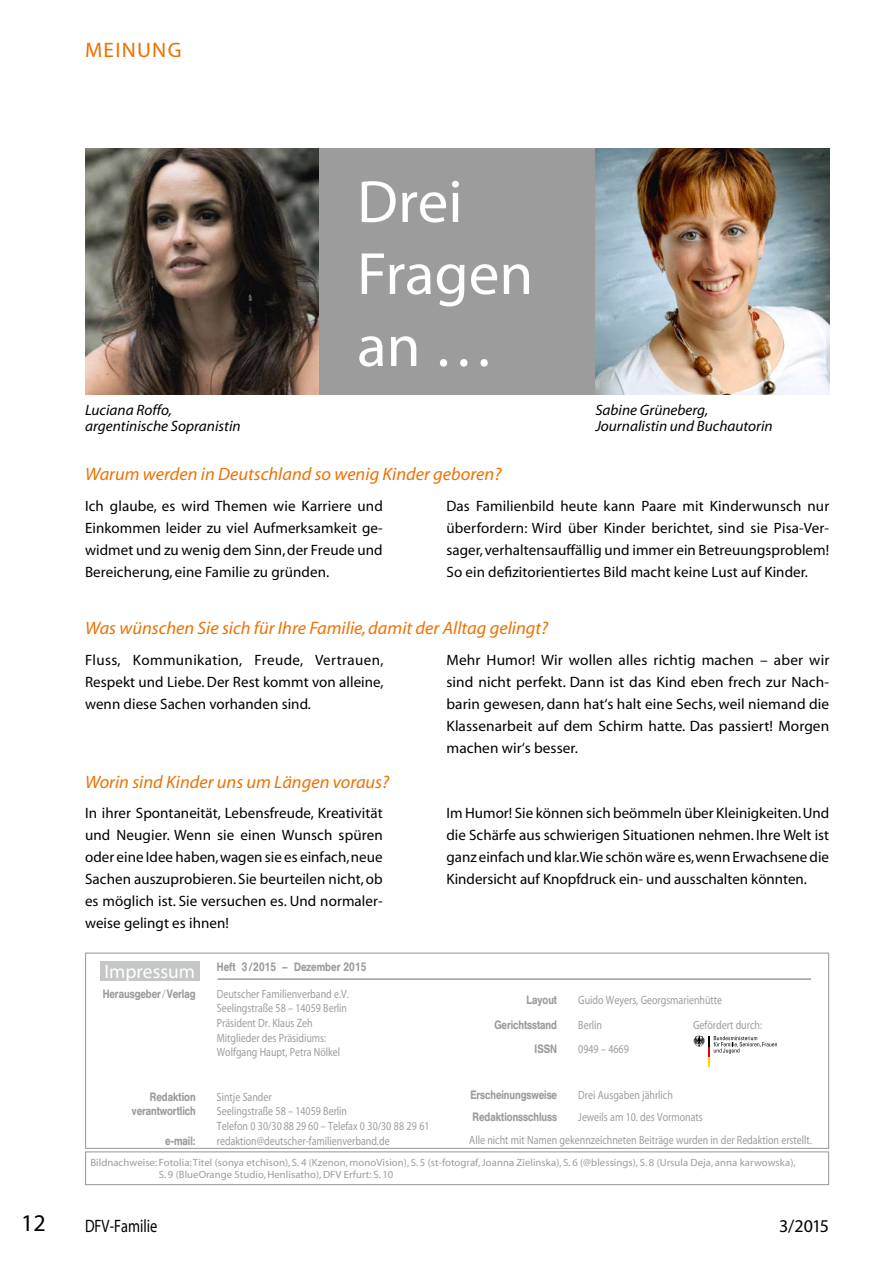
<style>
.page{position:relative;width:893px;height:1263px;background:#fff}
.page>*{position:absolute;margin:0;border:0;box-sizing:border-box;transform-origin:0 0}
.t1{font:60px/72px "Myriad";color:#fff}
.t2{font:24px "Myriad";color:#000}
.t3{font:21px "Myriad";color:#ee7100}
.t4{font:19.5px "Myriad";color:#fff}
.t5{font:italic 18px "Myriad";color:#ee7100}
.t6{font:18px "Myriad";color:#000;scale:.8 1}
.t7{font:18px "Myriad";color:#000}
.t8{font:15px/22px "Myriad";letter-spacing:.005em;color:#000;text-align:justify}
.t9{font:italic 15px/16.5px "Myriad";color:#000}
.t10{font:12px/14.7px "Myriad";color:#9c9c9c;scale:.83 1}
.t11{font:500 12px "Helvetica BQ";color:#9c9c9c;scale:.83 1}
.t12{font:10.5px/12px "Myriad";letter-spacing:.005em;color:#9c9c9c}
.s1{font-family:"Myriad";font-weight:400}
</style>
<div class="page">
<div style="left:85px;top:1151px;width:744px;height:34px;border:1px solid #9c9c9c"></div>
<div style="left:85px;top:952px;width:744px;height:197px;border:1px solid #9c9c9c"></div>
<div style="left:100px;top:961px;width:100px;height:19px;background:#c5c6c6"></div>
<hr style="left:217px;top:978px;width:594px;height:2px;background:#9c9c9c">
<div style="left:319px;top:148px;width:276px;height:247px;background:#9c9c9c"></div>
<img style="left:595px;top:148px;width:234px;height:247px">
<img style="left:85px;top:148px;width:234px;height:247px">
<svg style="left:693px;top:1035px;width:84px;height:32px"></svg>
<h3 class="t3" style="left:85px;top:39px;width:33px">Meinung</h3>
<h1 class="t1" style="left:357px;top:168px;width:178px">Drei<br>Fragen an …</h1>
<p class="t9" style="left:85px;top:402px;width:157px">Luciana Roffo, argentinische Sopranistin</p>
<p class="t9" style="left:595px;top:402px;width:179px">Sabine Grüneberg,<br>Journalistin und Buchautorin</p>
<p class="t5" style="left:85px;top:465px;width:418px">Warum werden in Deutschland so wenig Kinder geboren?</p>
<p class="t8" style="left:85px;top:495px;width:299px">Ich glaube, es wird Themen wie Karriere und Einkommen leider zu viel Aufmerksamkeit ge&shy;widmet und zu wenig dem Sinn, der Freude und Bereicherung, eine Familie zu gründen.</p>
<p class="t8" style="left:446px;top:495px;width:384px">Das Familienbild heute kann Paare mit Kinderwunsch nur überfordern: Wird über Kinder berichtet, sind sie Pisa-Ver&shy;sager, verhaltensauffällig und immer ein Betreuungsproblem!<br>So ein defizitorientiertes Bild macht keine Lust auf Kinder.</p>
<p class="t5" style="left:85px;top:619px;width:465px">Was wünschen Sie sich für Ihre Familie, damit der Alltag gelingt?</p>
<p class="t8" style="left:85px;top:649px;width:300px">Fluss, Kommunikation, Freude, Vertrauen, Respekt und Liebe. Der Rest kommt von alleine, wenn diese Sachen vorhanden sind.</p>
<p class="t8" style="left:446px;top:649px;width:384px">Mehr Humor! Wir wollen alles richtig machen – aber wir sind nicht perfekt. Dann ist das Kind eben frech zur Nach&shy;barin gewesen, dann hat‘s halt eine Sechs, weil niemand die Klassenarbeit auf dem Schirm hatte. Das passiert! Morgen machen wir‘s besser.</p>
<p class="t5" style="left:85px;top:773px;width:306px">Worin sind Kinder uns um Längen voraus?</p>
<p class="t8" style="left:85px;top:803px;width:299px">In ihrer Spontaneität, Lebensfreude, Kreativität und Neugier. Wenn sie einen Wunsch spüren oder eine Idee haben, wagen sie es einfach, neue Sachen auszuprobieren. Sie beurteilen nicht, ob es möglich ist. Sie versuchen es. Und normaler&shy;weise gelingt es ihnen!</p>
<p class="t8" style="left:446px;top:803px;width:384px">Im Humor! Sie können sich beömmeln über Kleinigkeiten. Und die Schärfe aus schwierigen Situationen nehmen. Ihre Welt ist ganz einfach und klar.Wie schön wäre es, wenn Erwachsene die Kindersicht auf Knopfdruck ein- und ausschalten könnten.</p>
<h3 class="t4" style="left:104px;top:962px;width:92px">Impressum</h3>
<p class="t11" style="left:217px;top:960px;width:182px">Heft 3 /2015 – Dezember 2015</p>
<p class="t11" style="left:103px;top:986px;width:113px">Herausgeber<span class="s1">/</span>Verlag</p>
<p class="t10" style="left:217px;top:987px;width:161px">Deutscher Familienverband e.V.<br>Seelingstraße 58 – 14059 Berlin<br>Präsident Dr. Klaus Zeh<br>Mitglieder des Präsidiums:<br>Wolfgang Haupt, Petra Nölkel</p>
<p class="t11" style="left:150px;top:1089px;width:57px">Redaktion</p>
<p class="t10" style="left:217px;top:1090px;width:68px">Sintje Sander</p>
<p class="t11" style="left:132px;top:1104px;width:78px">verantwortlich</p>
<p class="t10" style="left:217px;top:1104px;width:258px">Seelingstraße 58 – 14059 Berlin<br>Telefon 0 30/30 88 29 60 – Telefax 0 30/30 88 29 61</p>
<p class="t11" style="left:165px;top:1133px;width:38px">e-mail:</p>
<p class="t10" style="left:217px;top:1134px;width:210px">redaktion@deutscher-familienverband.de</p>
<p class="t11" style="left:527px;top:992px;width:38px">Layout</p>
<p class="t10" style="left:578px;top:993px;width:175px">Guido Weyers, Georgsmarienhütte</p>
<p class="t11" style="left:494px;top:1017px;width:77px">Gerichtsstand</p>
<p class="t10" style="left:578px;top:1018px;width:30px">Berlin</p>
<p class="t11" style="left:535px;top:1042px;width:29px">ISSN</p>
<p class="t10" style="left:578px;top:1042px;width:62px">0949 – 4669</p>
<p class="t11" style="left:470px;top:1087px;width:106px">Erscheinungsweise</p>
<p class="t10" style="left:578px;top:1088px;width:115px">Drei Ausgaben jährlich</p>
<p class="t11" style="left:473px;top:1110px;width:103px">Redaktionsschluss</p>
<p class="t10" style="left:693px;top:1018px;width:85px">Gefördert durch:</p>
<p class="t10" style="left:469px;top:1106px;width:414px;line-height:22.6px;text-align:center">Jeweils am 10. des Vormonats<br>Alle nicht mit Namen gekennzeichneten Beiträge wurden in der Redaktion erstellt.</p>
<p class="t12" style="left:159px;top:1157px;width:638px;text-indent:-69px">Bildnachweise: Fotolia: Titel (sonya etchison), S. 4 (Kzenon, monoVision), S. 5 (st-fotograf, Joanna Zielinska), S. 6 (@blessings), S. 8 (Ursula Deja, anna karwowska),<br>S. 9 (BlueOrange Studio, Henlisatho), DFV Erfurt: S. 10</p>
<h2 class="t2" style="left:21px;top:1211px;width:26px">12</h2>
<p class="t6" style="left:85px;top:1217px;width:92px">DFV-Familie</p>
<p class="t7" style="left:779px;top:1217px;width:52px">3/2015</p>
</div>
